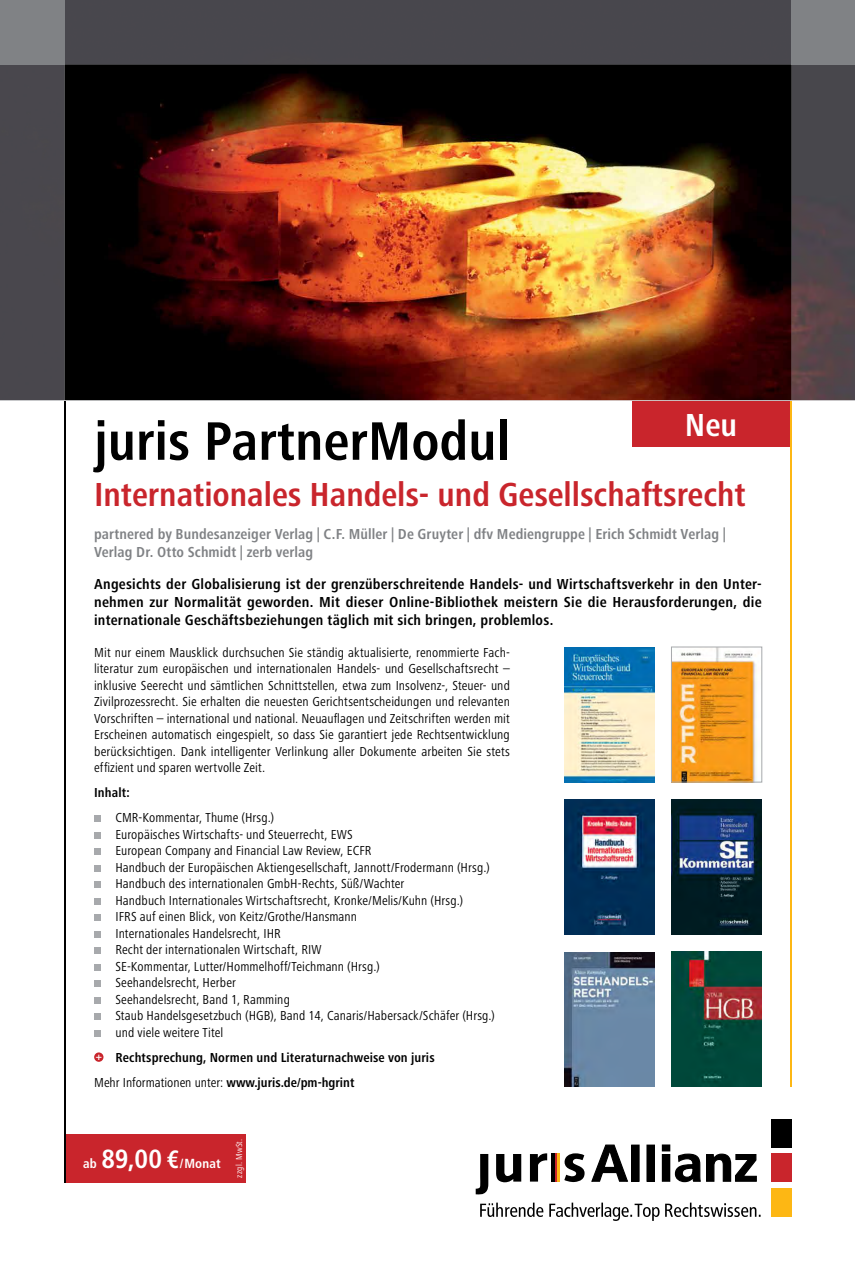
<style>
.page{position:relative;width:855px;height:1263px;background:#fff}
.page>*{position:absolute;margin:0;border:0;box-sizing:border-box;transform-origin:0 0}
.t1{font:700 condensed 56.1px "Frutiger Next Pro";color:#000}
.t2{font:700 condensed 34.5px "Frutiger Next Pro";color:#c9252c}
.t3{font:700 condensed 33px "Frutiger Next Pro";color:#fff}
.t4{font:700 condensed 15px/18px "Frutiger Next Pro";letter-spacing:.015em;color:#000;text-align:justify}
.t5{font:700 condensed 15px/18px "Frutiger Next Pro";letter-spacing:.005em;color:#808285}
.t6{font:condensed 13.5px/16.5px "Frutiger Next Pro";letter-spacing:.005em;color:#000;text-align:justify}
.t7{font:700 condensed 13.5px/25.7px "Frutiger Next Pro";letter-spacing:.01em;color:#000}
.t8{font:700 condensed 13.05px "Frutiger";letter-spacing:.015em;color:#fff}
.t9{font:condensed 9px "Frutiger Next Pro";letter-spacing:.02em;color:#fff}
.s1{font-size:10.5px;color:#fff}
.s2{font-weight:400}
.s3{font-size:26.25px}
.s4{font-family:"Frutiger Next Pro";font-size:26.25px}
</style>
<div class="page">
<div style="left:632px;top:400px;width:158px;height:47px;background:#c9252c"></div>
<div style="left:64px;top:1134px;width:182px;height:48px;background:#c9252c"></div>
<hr style="left:64px;top:356px;width:2px;height:826px;background:#000">
<hr style="left:790px;top:361px;width:1px;height:726px;background:#fdb714">
<img style="left:64px;top:64px;width:727px;height:336px">
<div style="left:64px;top:0;width:727px;height:64px;background:#48474d"></div>
<div style="left:0;top:64px;width:64px;height:336px;background:#49474d"></div>
<div style="left:0;top:0;width:64px;height:64px;background:#808285"></div>
<img style="left:791px;top:64px;width:64px;height:336px">
<div style="left:791px;top:0;width:64px;height:64px;background:#808285"></div>
<svg style="left:496px;top:1154px;width:25px;height:28px"></svg>
<svg style="left:564px;top:1153px;width:20px;height:29px"></svg>
<svg style="left:530px;top:1153px;width:17px;height:28px"></svg>
<svg style="left:476px;top:1154px;width:12px;height:41px"></svg>
<hr style="left:551px;top:1153px;width:4px;height:28px;background:#000">
<hr style="left:555px;top:1153px;width:2px;height:28px;background:#c9252c">
<hr style="left:557px;top:1153px;width:3px;height:28px;background:#fdb714">
<svg style="left:591px;top:1144px;width:38px;height:38px"></svg>
<div style="left:631px;top:1145px;width:8px;height:36px;background:#000"></div>
<div style="left:647px;top:1145px;width:7px;height:36px;background:#000"></div>
<div style="left:646px;top:1144px;width:9px;height:38px;border:1px solid #000"></div>
<div style="left:662px;top:1154px;width:7px;height:27px;background:#000"></div>
<div style="left:662px;top:1154px;width:8px;height:28px;border:1px solid #000"></div>
<svg style="left:674px;top:1153px;width:83px;height:30px"></svg>
<div style="left:662px;top:1145px;width:7px;height:6px;background:#000"></div>
<div style="left:662px;top:1144px;width:8px;height:7px;border:1px solid #000"></div>
<div style="left:771px;top:1119px;width:20px;height:28px;background:#000"></div>
<div style="left:771px;top:1153px;width:20px;height:29px;background:#c9252c"></div>
<div style="left:771px;top:1188px;width:20px;height:28px;background:#fdb714"></div>
<svg style="left:480px;top:1202px;width:280px;height:19px"></svg>
<div style="left:94px;top:815px;width:7px;height:7px;background:#a7a9ac"></div>
<div style="left:94px;top:832px;width:7px;height:7px;background:#a7a9ac"></div>
<div style="left:94px;top:848px;width:7px;height:7px;background:#a7a9ac"></div>
<div style="left:94px;top:865px;width:7px;height:7px;background:#a7a9ac"></div>
<div style="left:94px;top:881px;width:7px;height:7px;background:#a7a9ac"></div>
<div style="left:94px;top:898px;width:7px;height:7px;background:#a7a9ac"></div>
<div style="left:94px;top:914px;width:7px;height:7px;background:#a7a9ac"></div>
<div style="left:94px;top:931px;width:7px;height:7px;background:#a7a9ac"></div>
<div style="left:94px;top:947px;width:7px;height:7px;background:#a7a9ac"></div>
<div style="left:94px;top:964px;width:7px;height:7px;background:#a7a9ac"></div>
<div style="left:94px;top:980px;width:7px;height:7px;background:#a7a9ac"></div>
<div style="left:94px;top:997px;width:7px;height:7px;background:#a7a9ac"></div>
<div style="left:94px;top:1013px;width:7px;height:7px;background:#a7a9ac"></div>
<div style="left:94px;top:1030px;width:7px;height:7px;background:#a7a9ac"></div>
<div style="left:94px;top:1052px;width:9px;height:10px;background:#c9252c;border-radius:50%"></div>
<img style="left:671px;top:952px;width:91px;height:135px">
<img style="left:671px;top:800px;width:91px;height:135px">
<img style="left:564px;top:952px;width:91px;height:135px">
<img style="left:564px;top:799px;width:91px;height:135px">
<img style="left:564px;top:647px;width:91px;height:135px">
<img style="left:673px;top:649px;width:84px;height:131px">
<div style="left:671px;top:647px;width:91px;height:135px;border:1px solid #a7a9ac"></div>
<h1 class="t1" style="left:94px;top:409px;width:417px">juris PartnerModul</h1>
<h3 class="t3" style="left:685px;top:406px;width:54px">Neu</h3>
<h2 class="t2" style="left:94px;top:475px;width:653px">Internationales Handels- und Gesellschaftsrecht</h2>
<p class="t5" style="left:94px;top:525px;width:633px">partnered by Bundesanzeiger Verlag | C.F. Müller | De Gruyter | dfv Mediengruppe | Erich Schmidt Verlag |<br>Verlag Dr. Otto Schmidt | zerb verlag</p>
<p class="t4" style="left:94px;top:575px;width:669px">Angesichts der Globalisierung ist der grenzüberschreitende Handels- und Wirtschaftsverkehr in den Unter&shy;nehmen zur Normalität geworden. Mit dieser Online-Bibliothek meistern Sie die Herausforderungen, die internationale Geschäftsbeziehungen täglich mit sich bringen, problemlos.</p>
<p class="t6" style="left:94px;top:644px;width:417px">Mit nur einem Mausklick durchsuchen Sie ständig aktualisierte, renommierte Fach&shy;literatur zum europäischen und internationalen Handels- und Gesellschaftsrecht – inklusive Seerecht und sämtlichen Schnittstellen, etwa zum Insolvenz-, Steuer- und Zivilprozessrecht. Sie erhalten die neuesten Gerichtsentscheidungen und relevanten Vorschriften – international und national. Neuauflagen und Zeitschriften werden mit Erscheinen automatisch eingespielt, so dass Sie garantiert jede Rechtsentwicklung berücksichtigen. Dank intelligenter Verlinkung aller Dokumente arbeiten Sie stets effizient und sparen wertvolle Zeit.</p>
<p class="t7" style="left:94px;top:780px;width:37px">Inhalt:</p>
<p class="t6" style="left:115px;top:809px;width:381px;text-align:left">CMR-Kommentar, Thume (Hrsg.)<br>Europäisches Wirtschafts- und Steuerrecht, EWS<br>European Company and Financial Law Review, ECFR<br>Handbuch der Europäischen Aktiengesellschaft, Jannott/Frodermann (Hrsg.)<br>Handbuch des internationalen GmbH-Rechts, Süß/Wachter<br>Handbuch Internationales Wirtschaftsrecht, Kronke/Melis/Kuhn (Hrsg.)<br>IFRS auf einen Blick, von Keitz/Grothe/Hansmann<br>Internationales Handelsrecht, IHR<br>Recht der internationalen Wirtschaft, RIW<br>SE-Kommentar, Lutter/Hommelhoff/Teichmann (Hrsg.)<br>Seehandelsrecht, Herber<br>Seehandelsrecht, Band 1, Ramming<br>Staub Handelsgesetzbuch (HGB), Band 14, Canaris/Habersack/Schäfer (Hrsg.) und viele weitere Titel</p>
<p class="t7" style="left:94px;top:1044px;width:342px"><span class="s1">+</span> Rechtsprechung, Normen und Literaturnachweise von juris<br><span class="s2">Mehr Informationen unter:</span> www.juris.de/pm-hgrint</p>
<p class="t8" style="left:83px;top:1156px;width:139px">ab <span class="s3">89,00</span> <span class="s4">€</span>/Monat</p>
<p class="t9" style="left:234px;top:1177px;width:40px;rotate:-90deg">zzgl. MwSt.</p>
</div>
